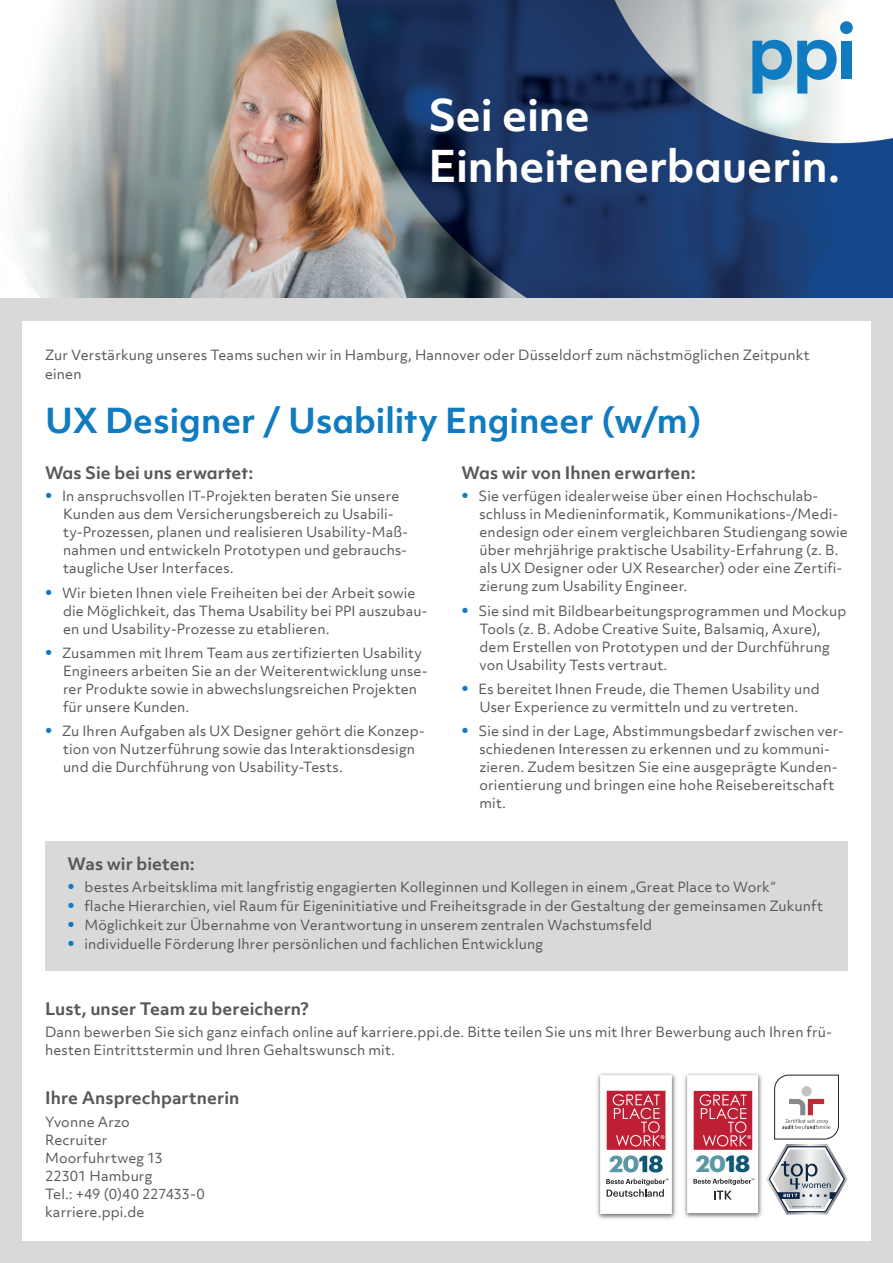
<style>
.page{position:relative;width:893px;height:1263px;background:#d9d9d9}
.page>*{position:absolute;margin:0;border:0;box-sizing:border-box;transform-origin:0 0}
.Header-Spruch{font:700 42px "Objektiv Mk 1";letter-spacing:-.005em;color:#fff}
.Job-Titel{font:700 33px "Objektiv Mk 1";color:#107bc1}
.t1{font:700 22.95px "Graphik";color:#5a98a5}
.Text_bold{font:700 16.5px "Objektiv Mk 3";letter-spacing:.005em;color:#57585a}
.Text_bold-2{font:700 16.5px "Objektiv Mk 1";color:#57585a}
.Fließtext{font:13.5px/18px "Objektiv Mk 3";letter-spacing:.01em;color:#57585a}
.Fließtext-2{font:13.5px "Objektiv Mk 3";letter-spacing:-.025em;color:#57585a}
.s1{font-family:"Objektiv Mk 3"}
.s2{font-size:21px;color:#107bc1}
.s3{color:#115874}
</style>
<div class="page">
<img style="left:0;top:0;width:893px;height:298px">
<div style="left:22px;top:321px;width:848px;height:919px;background:#fff"></div>
<div style="left:841px;top:41px;width:10px;height:38px;background:#107bc1"></div>
<div style="left:840px;top:21px;width:13px;height:13px;background:#107bc1;border-radius:50%"></div>
<svg style="left:752px;top:40px;width:85px;height:54px"></svg>
<div style="left:45px;top:841px;width:803px;height:130px;background:#d9d9d9"></div>
<svg style="left:766px;top:1075px;width:81px;height:139px"></svg>
<img style="left:684px;top:1073px;width:78px;height:145px">
<svg style="left:687px;top:1075px;width:71px;height:138px"></svg>
<img style="left:597px;top:1073px;width:79px;height:146px">
<svg style="left:600px;top:1075px;width:72px;height:138px"></svg>
<p class="Header-Spruch" style="left:428px;top:86px;width:163px">Sei eine</p>
<p class="Header-Spruch" style="left:428px;top:136px;width:413px">Einheitenerbauerin.</p>
<p class="Fließtext" style="left:45px;top:345px;width:766px;line-height:19.5px">Zur Verstärkung unseres Teams suchen wir in Hamburg, Hannover oder Düsseldorf zum nächstmöglichen Zeitpunkt einen</p>
<p class="Job-Titel" style="left:45px;top:398px;width:658px">UX Designer / Usability Engineer (w/m)</p>
<p class="Text_bold-2" style="left:45px;top:461px;width:210px">Was Sie bei uns erwartet<span class="s1">:</span></p>
<p class="Fließtext" style="left:63px;top:487px;width:347px;text-indent:-18px"><span class="s2">•</span> In anspruchsvollen IT-Projekten beraten Sie unsere Kunden aus dem Versicherungsbereich zu Usabili&shy;ty-Prozessen, planen und realisieren Usability-Maß&shy;nahmen und entwickeln Prototypen und gebrauchs&shy;taugliche User Interfaces.</p>
<p class="Fließtext" style="left:63px;top:583px;width:366px;text-indent:-18px"><span class="s2">•</span> Wir bieten Ihnen viele Freiheiten bei der Arbeit sowie die Möglichkeit, das Thema Usability bei PPI auszubau&shy;en und Usability-Prozesse zu etablieren.</p>
<p class="Fließtext" style="left:63px;top:644px;width:366px;text-indent:-18px"><span class="s2">•</span> Zusammen mit Ihrem Team aus zertifizierten Usability Engineers arbeiten Sie an der Weiterentwicklung unse&shy;rer Produkte sowie in abwechslungsreichen Projekten für unsere Kunden.</p>
<p class="Fließtext" style="left:63px;top:722px;width:363px;text-indent:-18px"><span class="s2">•</span> Zu Ihren Aufgaben als UX Designer gehört die Konzep&shy;tion von Nutzerführung sowie das Interaktionsdesign und die Durchführung von Usability-Tests.</p>
<p class="Text_bold-2" style="left:461px;top:461px;width:236px">Was wir von Ihnen erwarten<span class="s1">:</span></p>
<p class="Fließtext" style="left:479px;top:487px;width:370px;text-indent:-18px"><span class="s2">•</span> Sie verfügen idealerweise über einen Hochschulab&shy;schluss in Medieninformatik, Kommunikations-/Medi&shy;endesign oder einem vergleichbaren Studiengang sowie über mehrjährige praktische Usability-Erfahrung (z. B. als UX Designer oder UX Researcher) oder eine Zertifi&shy;zierung zum Usability Engineer.</p>
<p class="Fließtext" style="left:479px;top:601px;width:368px;text-indent:-18px"><span class="s2">•</span> Sie sind mit Bildbearbeitungsprogrammen und Mockup Tools (z. B. Adobe Creative Suite, Balsamiq, Axure), dem Erstellen von Prototypen und der Durchführung von Usability Tests vertraut.</p>
<p class="Fließtext" style="left:461px;top:680px;width:360px;text-align:center"><span class="s2">•</span> Es bereitet Ihnen Freude, die Themen Usability und<br>User Experience zu vermitteln und zu vertreten.</p>
<p class="Fließtext" style="left:479px;top:722px;width:366px;text-indent:-18px"><span class="s2">•</span> Sie sind in der Lage, Abstimmungsbedarf zwischen ver&shy;schiedenen Interessen zu erkennen und zu kommuni&shy;zieren. Zudem besitzen Sie eine ausgeprägte Kunden&shy;orientierung und bringen eine hohe Reisebereitschaft mit.</p>
<p class="Text_bold" style="left:68px;top:852px;width:129px">Was wir bieten:</p>
<p class="Fließtext" style="left:68px;top:878px;width:710px"><span class="s2">•</span> bestes Arbeitsklima mit langfristig engagierten Kolleginnen und Kollegen in einem „Great Place to Work“</p>
<p class="Fließtext" style="left:68px;top:897px;width:757px"><span class="s2">•</span> flache Hierarchien, viel Raum für Eigeninitiative und Freiheitsgrade in der Gestaltung der gemeinsamen Zukunft</p>
<p class="Fließtext" style="left:68px;top:916px;width:586px"><span class="s2">•</span> Möglichkeit zur Übernahme von Verantwortung in unserem zentralen Wachstumsfeld</p>
<p class="Fließtext" style="left:68px;top:934px;width:477px"><span class="s2">•</span> individuelle Förderung Ihrer persönlichen und fachlichen Entwicklung</p>
<p class="Text_bold" style="left:45px;top:997px;width:265px">Lust, unser Team zu bereichern?</p>
<p class="Fließtext" style="left:45px;top:1023px;width:789px">Dann bewerben Sie sich ganz einfach online auf karriere.ppi.de. Bitte teilen Sie uns mit Ihrer Bewerbung auch Ihren frü&shy;hesten Eintrittstermin und Ihren Gehaltswunsch mit.</p>
<p class="Text_bold" style="left:45px;top:1086px;width:196px">Ihre Ansprechpartnerin</p>
<p class="Fließtext" style="left:45px;top:1113px;width:86px">Yvonne Arzo</p>
<p class="Fließtext" style="left:45px;top:1131px;width:64px">Recruiter</p>
<p class="Fließtext" style="left:45px;top:1149px;width:119px">Moorfuhrtweg 13</p>
<p class="Fließtext" style="left:45px;top:1167px;width:109px">22301 Hamburg</p>
<p class="Fließtext-2" style="left:45px;top:1184px;width:161px">Tel.: +49 (0)40 227433-0</p>
<p class="Fließtext" style="left:45px;top:1203px;width:101px">karriere.ppi.de</p>
<p class="t1" style="left:696px;top:1146px;width:56px">20<span class="s3">18</span></p>
</div>
